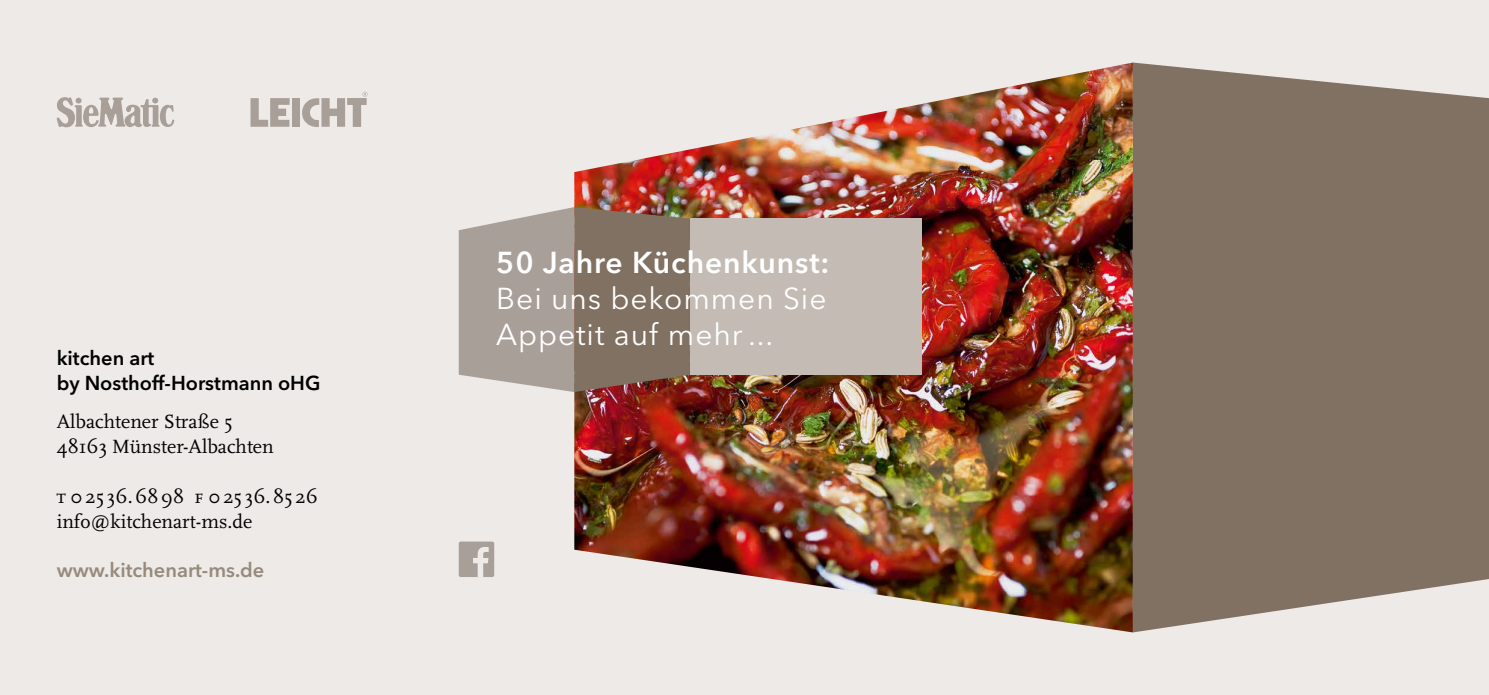
<style>
.page{position:relative;width:1489px;height:695px;background:#fff}
.page>*{position:absolute;margin:0;border:0;box-sizing:border-box;transform-origin:0 0}
.t1{font:30px/36px "Avenir Next LT Pro";letter-spacing:.03em;color:#fff}
.t2{font:600 30px "Avenir Next LT Pro";letter-spacing:.03em;color:#fff}
.t3{font:20px/25px "Scala";color:#000}
.t4{font:600 20px/25px "Avenir Next LT Pro";color:#000}
.t5{font:600 20px "Avenir Next LT Pro";color:#978a7c}
.s1{font-family:"Scala Caps"}
</style>
<div class="page">
<div style="left:0;top:0;width:1488px;height:694px;background:#edeae8"></div>
<svg style="left:1132px;top:63px;width:356px;height:569px;background:#887a6c"></svg>
<img style="left:574px;top:63px;width:558px;height:569px">
<svg style="left:57px;top:97px;width:117px;height:30px"></svg>
<div style="left:292px;top:98px;width:8px;height:29px;background:#a99f99"></div>
<svg style="left:250px;top:98px;width:40px;height:29px"></svg>
<svg style="left:302px;top:92px;width:65px;height:35px"></svg>
<div style="left:459px;top:541px;width:35px;height:36px;background:#a99f99;border-radius:2px"></div>
<svg style="left:473px;top:547px;width:15px;height:30px"></svg>
<svg style="left:459px;top:207px;width:231px;height:185px;background:#988a7f"></svg>
<div style="left:690px;top:218px;width:231px;height:156px;background:#c3bbb4"></div>
<p class="t4" style="left:57px;top:346px;width:265px">kitchen art<br>by Nosthoff-Horstmann oHG</p>
<p class="t3" style="left:57px;top:409px;width:218px">Albachtener Straße 5<br>48163 Münster-Albachten</p>
<p class="t3" style="left:57px;top:484px;width:263px"><span class="s1">t</span> 025 36.6898 <span class="s1">f</span> 025 36.8526 info@kitchenart-ms.de</p>
<p class="t5" style="left:57px;top:557px;width:209px">www.kitchenart-ms.de</p>
<h1 class="t2" style="left:496px;top:244px;width:335px">50 Jahre Küchenkunst:</h1>
<h1 class="t1" style="left:496px;top:280px;width:332px">Bei uns bekommen Sie<br>Appetit auf mehr ...</h1>
</div>
